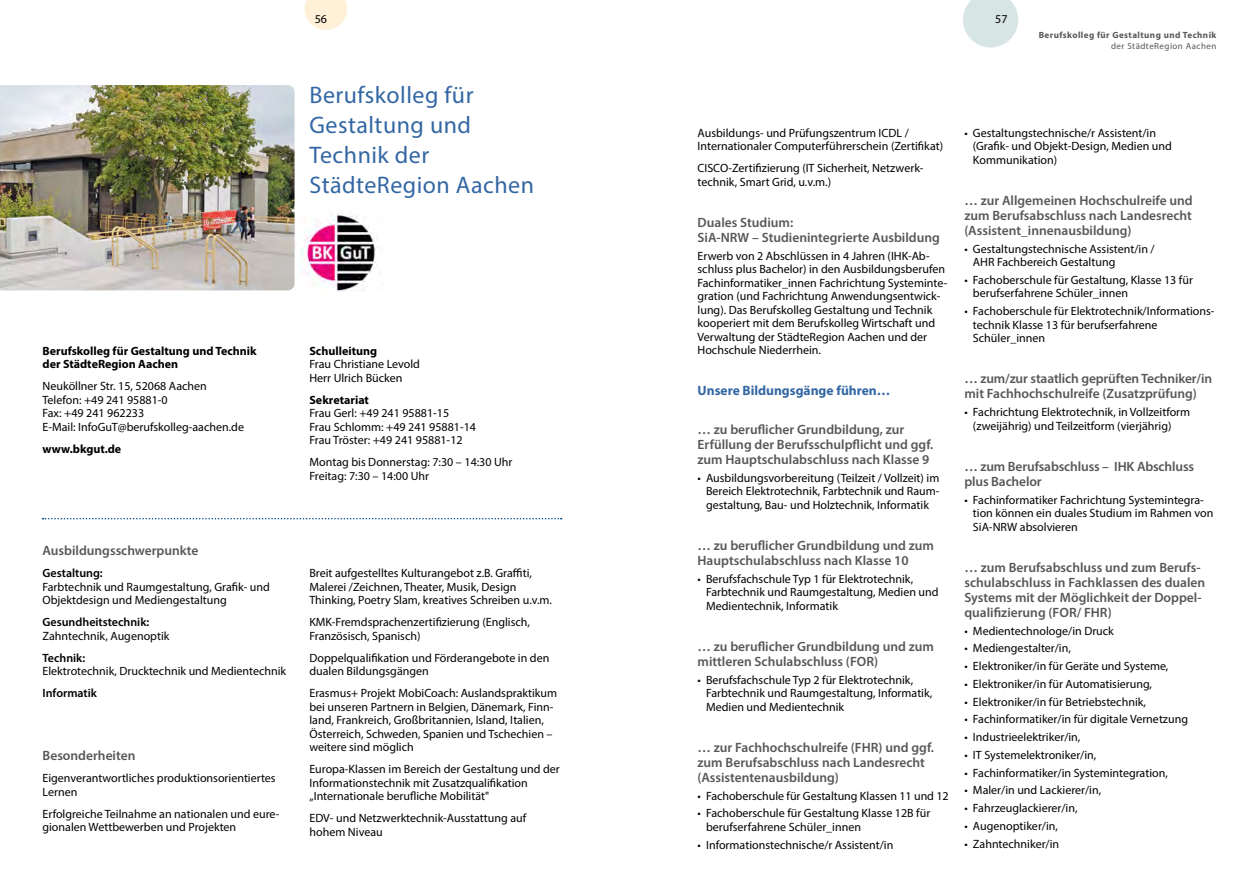
<style>
.page{position:relative;width:1259px;height:893px;background:#fff}
.page>*{position:absolute;margin:0;border:0;box-sizing:border-box;transform-origin:0 0}
.HEadline{font:24px/30px "Myriad Pro";letter-spacing:.02em;color:#3367a4}
.Ausb_head___BU{font:600 13.5px/15px "Myriad Pro";color:#575756}
.Ausb_head___BU-2{font:700 13.5px "Myriad Pro";color:#3367a4}
.Ausb_sw{font:12px/13.5px "Myriad Pro";color:#000}
.Ausb_sw_Auflistung{font:12px/13.5px "Myriad Pro";color:#000}
.Ausb_sw-2{font:700 12px/13.5px "Myriad Pro";color:#000}
.Ausb_sw-3{font:600 12px "Myriad Pro";color:#000}
.Vorwort{font:700 9px/10.5px "Myriad Pro";letter-spacing:.05em;color:#575756;text-align:right}
.s1{font-weight:600}
.s2{font-weight:400}
.s3{font-weight:700}
</style>
<div class="page">
<svg style="left:304px;top:0;width:43px;height:30px"></svg>
<svg style="left:963px;top:0;width:55px;height:47px"></svg>
<img style="left:294px;top:211px;width:84px;height:80px">
<img style="left:0;top:85px;width:294px;height:205px">
<svg style="left:43px;top:518px;width:519px;height:1px"></svg>
<p class="Ausb_sw-2" style="left:43px;top:343px;width:216px">Berufskolleg für Gestaltung und Technik der StädteRegion Aachen</p>
<p class="Ausb_sw" style="left:43px;top:379px;width:203px">Neuköllner Str. 15, 52068 Aachen<br>Telefon: +49 241 95881-0<br>Fax: +49 241 962233<br>E-Mail: InfoGuT@berufskolleg-aachen.de</p>
<p class="Ausb_sw-2" style="left:43px;top:441px;width:80px">www.bkgut.de</p>
<p class="Ausb_head___BU" style="left:43px;top:543px;width:157px">Ausbildungsschwerpunkte</p>
<p class="Ausb_sw" style="left:43px;top:566px;width:229px"><span class="s1">Gestaltung:<br></span>Farbtechnik und Raumgestaltung, Grafik- und<br>Objektdesign und Mediengestaltung</p>
<p class="Ausb_sw" style="left:43px;top:615px;width:128px"><span class="s1">Gesundheitstechnik:<br></span>Zahntechnik, Augenoptik</p>
<p class="Ausb_sw" style="left:43px;top:651px;width:245px"><span class="s1">Technik:<br></span>Elektrotechnik, Drucktechnik und Medientechnik</p>
<p class="Ausb_sw-3" style="left:43px;top:685px;width:56px">Informatik</p>
<p class="Ausb_head___BU" style="left:43px;top:748px;width:94px">Besonderheiten</p>
<p class="Ausb_sw" style="left:43px;top:771px;width:235px">Eigenverantwortliches produktionsorientiertes<br>Lernen</p>
<p class="Ausb_sw" style="left:43px;top:807px;width:239px">Erfolgreiche Teilnahme an nationalen und eure&shy;gionalen Wettbewerben und Projekten</p>
<p class="Ausb_sw" style="left:315px;top:12px;width:14px">56</p>
<p class="Ausb_sw" style="left:995px;top:12px;width:14px">57</p>
<p class="Vorwort" style="left:1038px;top:29px;width:179px">Berufskolleg für Gestaltung und Technik <span class="s2">der StädteRegion Aachen</span></p>
<p class="HEadline" style="left:309px;top:80px;width:226px">Berufskolleg für<br>Gestaltung und<br>Technik der<br>StädteRegion Aachen</p>
<p class="Ausb_sw" style="left:309px;top:344px;width:112px"><span class="s3">Schulleitung<br></span>Frau Christiane Levold<br>Herr Ulrich Bücken</p>
<p class="Ausb_sw" style="left:309px;top:393px;width:168px"><span class="s3">Sekretariat<br></span>Frau Gerl: +49 241 95881-15<br>Frau Schlomm: +49 241 95881-14<br>Frau Tröster: +49 241 95881-12</p>
<p class="Ausb_sw" style="left:309px;top:455px;width:205px">Montag bis Donnerstag: 7:30 – 14:30 Uhr<br>Freitag: 7:30 – 14:00 Uhr</p>
<p class="Ausb_sw" style="left:309px;top:566px;width:244px">Breit aufgestelltes Kulturangebot z.B. Graffiti,<br>Malerei /Zeichnen, Theater, Musik, Design<br>Thinking, Poetry Slam, kreatives Schreiben u.v.m.</p>
<p class="Ausb_sw" style="left:309px;top:615px;width:222px">KMK-Fremdsprachenzertifizierung (Englisch,<br>Französisch, Spanisch)</p>
<p class="Ausb_sw" style="left:309px;top:651px;width:241px">Doppelqualifikation und Förderangebote in den dualen Bildungsgängen</p>
<p class="Ausb_sw" style="left:309px;top:686px;width:249px">Erasmus+ Projekt MobiCoach: Auslandspraktikum bei unseren Partnern in Belgien, Dänemark, Finn&shy;land, Frankreich, Großbritannien, Island, Italien, Österreich, Schweden, Spanien und Tschechien – weitere sind möglich</p>
<p class="Ausb_sw" style="left:309px;top:762px;width:252px">Europa-Klassen im Bereich der Gestaltung und der<br>Informationstechnik mit Zusatzqualifikation „Internationale berufliche Mobilität"</p>
<p class="Ausb_sw" style="left:309px;top:811px;width:218px">EDV- und Netzwerktechnik-Ausstattung auf hohem Niveau</p>
<p class="Ausb_sw" style="left:697px;top:126px;width:247px">Ausbildungs- und Prüfungszentrum ICDL /<br>Internationaler Computerführerschein (Zertifikat)</p>
<p class="Ausb_sw" style="left:697px;top:161px;width:227px">CISCO-Zertifizierung (IT Sicherheit, Netzwerk&shy;technik, Smart Grid, u.v.m.)</p>
<p class="Ausb_head___BU" style="left:697px;top:214px;width:244px">Duales Studium:<br>SiA-NRW – Studienintegrierte Ausbildung</p>
<p class="Ausb_sw" style="left:697px;top:249px;width:251px">Erwerb von 2 Abschlüssen in 4 Jahren (IHK-Ab&shy;schluss plus Bachelor) in den Ausbildungsberufen Fachinformatiker_innen Fachrichtung Systeminte&shy;gration (und Fachrichtung Anwendungsentwick&shy;lung). Das Berufskolleg Gestaltung und Technik kooperiert mit dem Berufskolleg Wirtschaft und Verwaltung der StädteRegion Aachen und der Hochschule Niederrhein.</p>
<p class="Ausb_head___BU-2" style="left:697px;top:382px;width:194px">Unsere Bildungsgänge führen…</p>
<p class="Ausb_head___BU" style="left:697px;top:421px;width:237px">… zu beruflicher Grundbildung, zur<br>Erfüllung der Berufsschulpflicht und ggf. zum Hauptschulabschluss nach Klasse 9</p>
<p class="Ausb_sw_Auflistung" style="left:706px;top:471px;width:235px;text-align:justify;text-indent:-9px">• Ausbildungsvorbereitung (Teilzeit / Vollzeit) im Bereich Elektrotechnik, Farbtechnik und Raum&shy;gestaltung, Bau- und Holztechnik, Informatik</p>
<p class="Ausb_head___BU" style="left:697px;top:537px;width:238px">… zu beruflicher Grundbildung und zum<br>Hauptschulabschluss nach Klasse 10</p>
<p class="Ausb_sw_Auflistung" style="left:706px;top:572px;width:234px;text-indent:-9px">• Berufsfachschule Typ 1 für Elektrotechnik,<br>Farbtechnik und Raumgestaltung, Medien und<br>Medientechnik, Informatik</p>
<p class="Ausb_head___BU" style="left:697px;top:638px;width:238px">… zu beruflicher Grundbildung und zum mittleren Schulabschluss (FOR)</p>
<p class="Ausb_sw_Auflistung" style="left:706px;top:673px;width:228px;text-indent:-9px">• Berufsfachschule Typ 2 für Elektrotechnik,<br>Farbtechnik und Raumgestaltung, Informatik,<br>Medien und Medientechnik</p>
<p class="Ausb_head___BU" style="left:697px;top:739px;width:238px">… zur Fachhochschulreife (FHR) und ggf. zum Berufsabschluss nach Landesrecht (Assistentenausbildung)</p>
<p class="Ausb_sw_Auflistung" style="left:697px;top:789px;width:253px">• Fachoberschule für Gestaltung Klassen 11 und 12</p>
<p class="Ausb_sw_Auflistung" style="left:706px;top:806px;width:226px;text-indent:-9px">• Fachoberschule für Gestaltung Klasse 12B für berufserfahrene Schüler_innen</p>
<p class="Ausb_sw_Auflistung" style="left:697px;top:838px;width:197px">• Informationstechnische/r Assistent/in</p>
<p class="Ausb_sw_Auflistung" style="left:973px;top:126px;width:201px;text-indent:-9px">• Gestaltungstechnische/r Assistent/in (Grafik- und Objekt-Design, Medien und<br>Kommunikation)</p>
<p class="Ausb_head___BU" style="left:964px;top:192px;width:230px;text-align:justify">… zur Allgemeinen Hochschulreife und zum Berufsabschluss nach Landesrecht (Assistent_innenausbildung)</p>
<p class="Ausb_sw_Auflistung" style="left:973px;top:242px;width:183px;text-indent:-9px">• Gestaltungstechnische Assistent/in /<br>AHR Fachbereich Gestaltung</p>
<p class="Ausb_sw_Auflistung" style="left:973px;top:273px;width:222px;text-indent:-9px">• Fachoberschule für Gestaltung, Klasse 13 für berufserfahrene Schüler_innen</p>
<p class="Ausb_sw_Auflistung" style="left:973px;top:304px;width:243px;text-indent:-9px">• Fachoberschule für Elektrotechnik/Informations&shy;technik Klasse 13 für berufserfahrene<br>Schüler_innen</p>
<p class="Ausb_head___BU" style="left:964px;top:371px;width:249px">… zum/zur staatlich geprüften Techniker/in mit Fachhochschulreife (Zusatzprüfung)</p>
<p class="Ausb_sw_Auflistung" style="left:973px;top:405px;width:219px;text-indent:-9px">• Fachrichtung Elektrotechnik, in Vollzeitform (zweijährig) und Teilzeitform (vierjährig)</p>
<p class="Ausb_head___BU" style="left:964px;top:458px;width:231px">… zum Berufsabschluss – IHK Abschluss plus Bachelor</p>
<p class="Ausb_sw_Auflistung" style="left:973px;top:493px;width:242px;text-indent:-9px">• Fachinformatiker Fachrichtung Systemintegra&shy;tion können ein duales Studium im Rahmen von<br>SiA-NRW absolvieren</p>
<p class="Ausb_head___BU" style="left:964px;top:559px;width:242px">… zum Berufsabschluss und zum Berufs&shy;schulabschluss in Fachklassen des dualen Systems mit der Möglichkeit der Doppel&shy;qualifizierung (FOR/ FHR)</p>
<p class="Ausb_sw_Auflistung" style="left:964px;top:624px;width:151px">• Medientechnologe/in Druck</p>
<p class="Ausb_sw_Auflistung" style="left:964px;top:641px;width:108px">• Mediengestalter/in,</p>
<p class="Ausb_sw_Auflistung" style="left:964px;top:659px;width:205px">• Elektroniker/in für Geräte und Systeme,</p>
<p class="Ausb_sw_Auflistung" style="left:964px;top:677px;width:189px">• Elektroniker/in für Automatisierung,</p>
<p class="Ausb_sw_Auflistung" style="left:964px;top:695px;width:183px">• Elektroniker/in für Betriebstechnik,</p>
<p class="Ausb_sw_Auflistung" style="left:964px;top:712px;width:225px">• Fachinformatiker/in für digitale Vernetzung</p>
<p class="Ausb_sw_Auflistung" style="left:964px;top:730px;width:117px">• Industrieelektriker/in,</p>
<p class="Ausb_sw_Auflistung" style="left:964px;top:748px;width:133px">• IT Systemelektroniker/in,</p>
<p class="Ausb_sw_Auflistung" style="left:964px;top:766px;width:205px">• Fachinformatiker/in Systemintegration,</p>
<p class="Ausb_sw_Auflistung" style="left:964px;top:783px;width:138px">• Maler/in und Lackierer/in,</p>
<p class="Ausb_sw_Auflistung" style="left:964px;top:801px;width:115px">• Fahrzeuglackierer/in,</p>
<p class="Ausb_sw_Auflistung" style="left:964px;top:819px;width:95px">• Augenoptiker/in,</p>
<p class="Ausb_sw_Auflistung" style="left:964px;top:837px;width:96px">• Zahntechniker/in</p>
</div>
